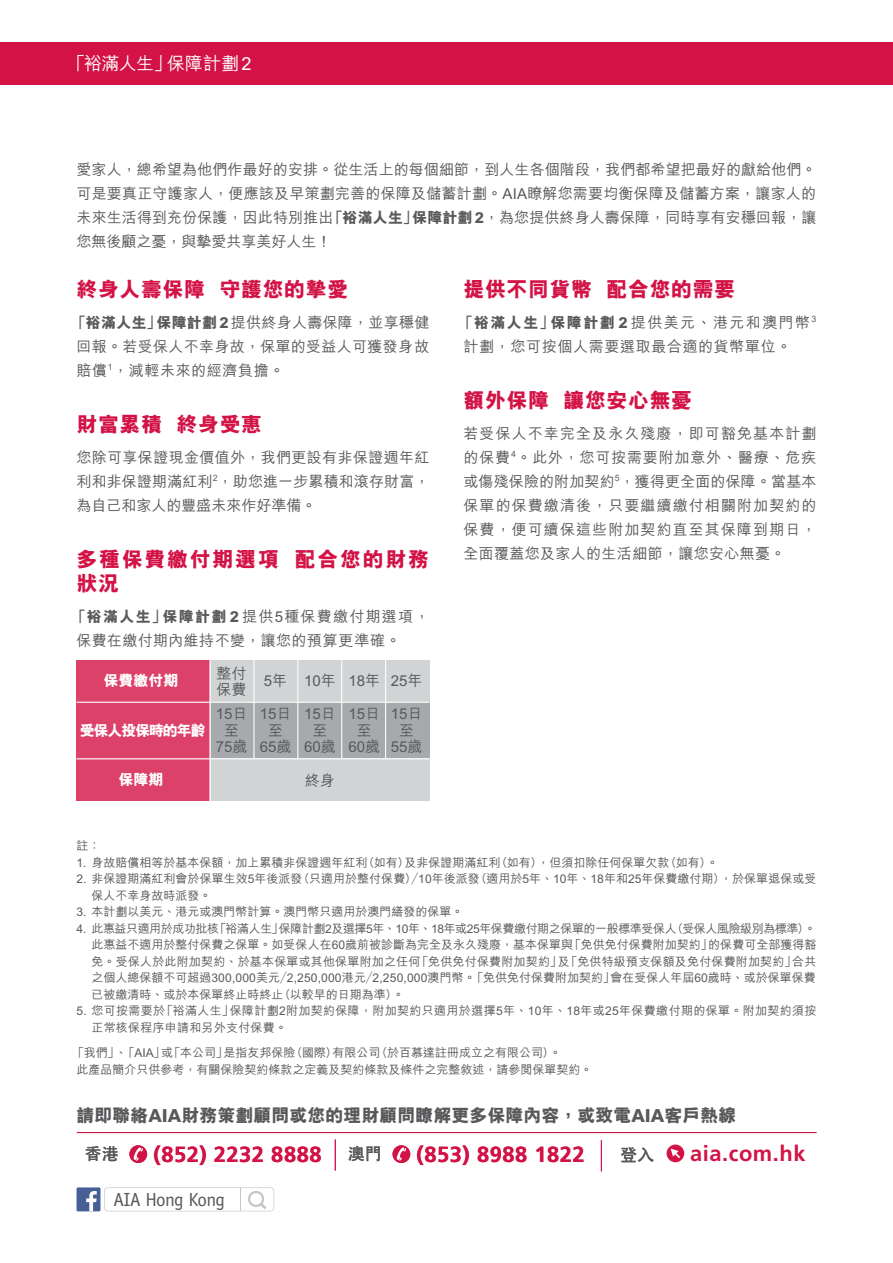
<style>
.page{position:relative;width:893px;height:1263px;background:#fff}
.page>*{position:absolute;margin:0;border:0;box-sizing:border-box;transform-origin:0 0}
.t1{font:700 21.9px "Frutiger";letter-spacing:.025em;color:#d31245}
.t2{font:800 21px "M Hei HK";letter-spacing:.025em;color:#d31245}
.t3{font:800 21px/24px "M Hei HK";letter-spacing:.08em;color:#d31245}
.t4{font:19.05px "Officina Sans";letter-spacing:-.035em;color:#58595b}
.t5{font:800 18px "M Hei HK";color:#58595b}
.t6{font:500 18px "M Hei HK";letter-spacing:-.015em;color:#fff}
.t7{font:700 17.25px "C Hei 2 HK";color:#58595b}
.t8{font:500 15px/24px "M Hei HK";letter-spacing:.02em;color:#58595b;text-align:center}
.t9{font:500 15px/24px "M Hei HK";letter-spacing:.05em;color:#58595b}
.t10{font:500 15px/24px "M Hei HK";letter-spacing:.045em;color:#58595b}
.t11{font:800 15px "M Hei HK";letter-spacing:-.075em;color:#fff}
.t12{font:500 12px/16.5px "M Hei HK";color:#58595b}
.t13{font:500 12px/16.5px "M Hei HK";letter-spacing:.03em;color:#58595b}
.s1{font-weight:800}
.s2{font-family:"C Hei 2 HK";font-size:17.25px;color:#58595b}
</style>
<div class="page">
<div style="left:77px;top:660px;width:352px;height:42px;background:#d1d3d4"></div>
<div style="left:77px;top:702px;width:352px;height:57px;background:#a7a9ac"></div>
<div style="left:77px;top:759px;width:352px;height:42px;background:#d1d3d4"></div>
<div style="left:0;top:42px;width:893px;height:42px;background:#d31245"></div>
<div style="left:77px;top:660px;width:133px;height:141px;background:#dc416a"></div>
<hr style="left:77px;top:702px;width:352px;height:1px;background:#fff">
<hr style="left:77px;top:758px;width:352px;height:1px;background:#fff">
<hr style="left:209px;top:660px;width:2px;height:141px;background:#fff">
<hr style="left:253px;top:660px;width:2px;height:99px;background:#fff">
<hr style="left:297px;top:660px;width:1px;height:99px;background:#fff">
<hr style="left:341px;top:660px;width:1px;height:99px;background:#fff">
<hr style="left:385px;top:660px;width:1px;height:99px;background:#fff">
<hr style="left:77px;top:1132px;width:739px;height:1px;background:#d31245">
<div style="left:393px;top:1145px;width:17px;height:18px;background:#d31245;border-radius:50%"></div>
<svg style="left:397px;top:1147px;width:9px;height:14px"></svg>
<hr style="left:335px;top:1139px;width:1px;height:31px;background:#d31245">
<hr style="left:601px;top:1140px;width:1px;height:31px;background:#d31245">
<div style="left:129px;top:1145px;width:18px;height:18px;background:#d31245;border-radius:50%"></div>
<svg style="left:134px;top:1147px;width:9px;height:14px"></svg>
<svg style="left:104px;top:1187px;width:170px;height:24px"></svg>
<div style="left:77px;top:1187px;width:23px;height:24px;background:#465f95"></div>
<svg style="left:86px;top:1191px;width:11px;height:20px"></svg>
<div style="left:667px;top:1144px;width:17px;height:18px;background:#d31245;border-radius:50%"></div>
<svg style="left:671px;top:1148px;width:9px;height:10px"></svg>
<h3 class="t6" style="left:67px;top:51px;width:186px">「裕滿人生」保障計劃 2</h3>
<p class="t8" style="left:77px;top:156px;width:742px;text-align:justify">愛家人，總希望為他們作最好的安排。從生活上的每個細節，到人生各個階段，我們都希望把最好的獻給他們。可是要真正守護家人，便應該及早策劃完善的保障及儲蓄計劃。AIA瞭解您需要均衡保障及儲蓄方案，讓家人的未來生活得到充份保護，因此特別推出<span class="s1">「裕滿人生」保障計劃2</span>，為您提供終身人壽保障，同時享有安穩回報，讓您無後顧之憂，與摯愛共享美好人生！</p>
<h2 class="t2" style="left:463px;top:275px;width:273px">提供不同貨幣 配合您的需要</h2>
<p class="t10" style="left:463px;top:310px;width:354px;text-indent:-5px"><span class="s1">「裕滿人生」保障計劃 2</span> 提供美元、港元和澳門幣<sup>3</sup>計劃，您可按個人需要選取最合適的貨幣單位。</p>
<h2 class="t2" style="left:463px;top:386px;width:230px">額外保障 讓您安心無憂</h2>
<p class="t8" style="left:463px;top:421px;width:355px;text-align:justify">若受保人不幸完全及永久殘廢，即可豁免基本計劃的保費<sup>4</sup>。此外，您可按需要附加意外、醫療、危疾或傷殘保險的附加契約<sup>5</sup>，獲得更全面的保障。當基本保單的保費繳清後，只要繼續繳付相關附加契約的保費，便可續保這些附加契約直至其保障到期日，全面覆蓋您及家人的生活細節，讓您安心無憂。</p>
<h2 class="t2" style="left:77px;top:275px;width:273px">終身人壽保障 守護您的摯愛</h2>
<p class="t8" style="left:77px;top:310px;width:354px;text-align:justify;text-indent:-5px"><span class="s1">「裕滿人生」保障計劃2</span>提供終身人壽保障，並享穩健回報。若受保人不幸身故，保單的受益人可獲發身故賠償<sup>1</sup>，減輕未來的經濟負擔。</p>
<h2 class="t2" style="left:77px;top:410px;width:187px">財富累積 終身受惠</h2>
<p class="t8" style="left:77px;top:445px;width:354px;text-align:justify">您除可享保證現金價值外，我們更設有非保證週年紅利和非保證期滿紅利<sup>2</sup>，助您進一步累積和滾存財富，為自己和家人的豐盛未來作好準備。</p>
<h2 class="t3" style="left:77px;top:547px;width:354px">多種保費繳付期選項 配合您的財務狀況</h2>
<p class="t9" style="left:77px;top:604px;width:354px;text-indent:-5px"><span class="s1">「裕滿人生」保障計劃 2</span> 提供5種保費繳付期選項，保費在繳付期內維持不變，讓您的預算更準確。</p>
<p class="t11" style="left:103px;top:670px;width:76px">保費繳付期</p>
<p class="t11" style="left:80px;top:720px;width:127px">受保人投保時的年齡</p>
<p class="t11" style="left:118px;top:769px;width:46px">保障期</p>
<p class="t8" style="left:305px;top:768px;width:31px">終身</p>
<p class="t8" style="left:217px;top:664px;width:31px;line-height:16.5px;text-align:left">整付保費</p>
<p class="t8" style="left:216px;top:704px;width:33px;line-height:16.5px">15日至<br>75歲</p>
<p class="t8" style="left:264px;top:667px;width:25px">5年</p>
<p class="t8" style="left:260px;top:704px;width:33px;line-height:16.5px">15日至<br>65歲</p>
<p class="t8" style="left:304px;top:667px;width:33px">10年</p>
<p class="t8" style="left:304px;top:704px;width:33px;line-height:16.5px">15日至<br>60歲</p>
<p class="t8" style="left:349px;top:667px;width:33px">18年</p>
<p class="t8" style="left:349px;top:704px;width:33px;line-height:16.5px">15日至<br>60歲</p>
<p class="t8" style="left:391px;top:667px;width:33px">25年</p>
<p class="t8" style="left:391px;top:704px;width:33px;line-height:16.5px">15日至<br>55歲</p>
<p class="t12" style="left:77px;top:837px;width:25px">註：</p>
<p class="t12" style="left:77px;top:853px;width:643px">1. 身故賠償相等於基本保額，加上累積非保證週年紅利（如有）及非保證期滿紅利（如有），但須扣除任何保單欠款（如有）。</p>
<p class="t12" style="left:91px;top:870px;width:726px;text-indent:-15px">2. 非保證期滿紅利會於保單生效5年後派發（只適用於整付保費）／10年後派發（適用於5年、10年、18年和25年保費繳付期），於保單退保或受保人不幸身故時派發。</p>
<p class="t12" style="left:77px;top:903px;width:388px">3. 本計劃以美元、港元或澳門幣計算。澳門幣只適用於澳門繕發的保單。</p>
<p class="t12" style="left:91px;top:919px;width:726px;text-align:justify;text-indent:-15px">4. 此惠益只適用於成功批核「裕滿人生」保障計劃2及選擇5年、10年、18年或25年保費繳付期之保單的一般標準受保人（受保人風險級別為標準）。此惠益不適用於整付保費之保單。如受保人在60歲前被診斷為完全及永久殘廢，基本保單與「免供免付保費附加契約」的保費可全部獲得豁免。受保人於此附加契約、於基本保單或其他保單附加之任何「免供免付保費附加契約」及「免供特級預支保額及免付保費附加契約」合共之個人總保額不可超過300,000美元／2,250,000港元／2,250,000澳門幣。「免供免付保費附加契約」會在受保人年屆60歲時、或於保單保費已被繳清時、或於本保單終止時終止（以較早的日期為準）。</p>
<p class="t13" style="left:91px;top:1002px;width:727px;text-indent:-15px">5. 您可按需要於「裕滿人生」保障計劃2附加契約保障，附加契約只適用於選擇5年、10年、18年或25年保費繳付期的保單。附加契約須按正常核保程序申請和另外支付保費。</p>
<p class="t12" style="left:77px;top:1044px;width:517px;text-indent:-4px">「我們」、「AIA」或「本公司」是指友邦保險（國際）有限公司（於百慕達註冊成立之有限公司）。<br>此產品簡介只供參考，有關保險契約條款之定義及契約條款及條件之完整敘述，請參閱保單契約。</p>
<h3 class="t5" style="left:76px;top:1103px;width:661px">請即聯絡AIA財務策劃顧問或您的理財顧問瞭解更多保障內容，或致電AIA客戶熱線</h3>
<h3 class="t7" style="left:85px;top:1141px;width:36px">香港</h3>
<h1 class="t1" style="left:153px;top:1142px;width:230px">(852) 2232 8888 <span class="s2">澳門</span></h1>
<h1 class="t1" style="left:417px;top:1142px;width:170px">(853) 8988 1822</h1>
<h3 class="t7" style="left:620px;top:1142px;width:36px">登入</h3>
<h3 class="t4" style="left:113px;top:1188px;width:113px">AIA Hong Kong</h3>
<h1 class="t1" style="left:690px;top:1141px;width:117px">aia.com.hk</h1>
</div>
